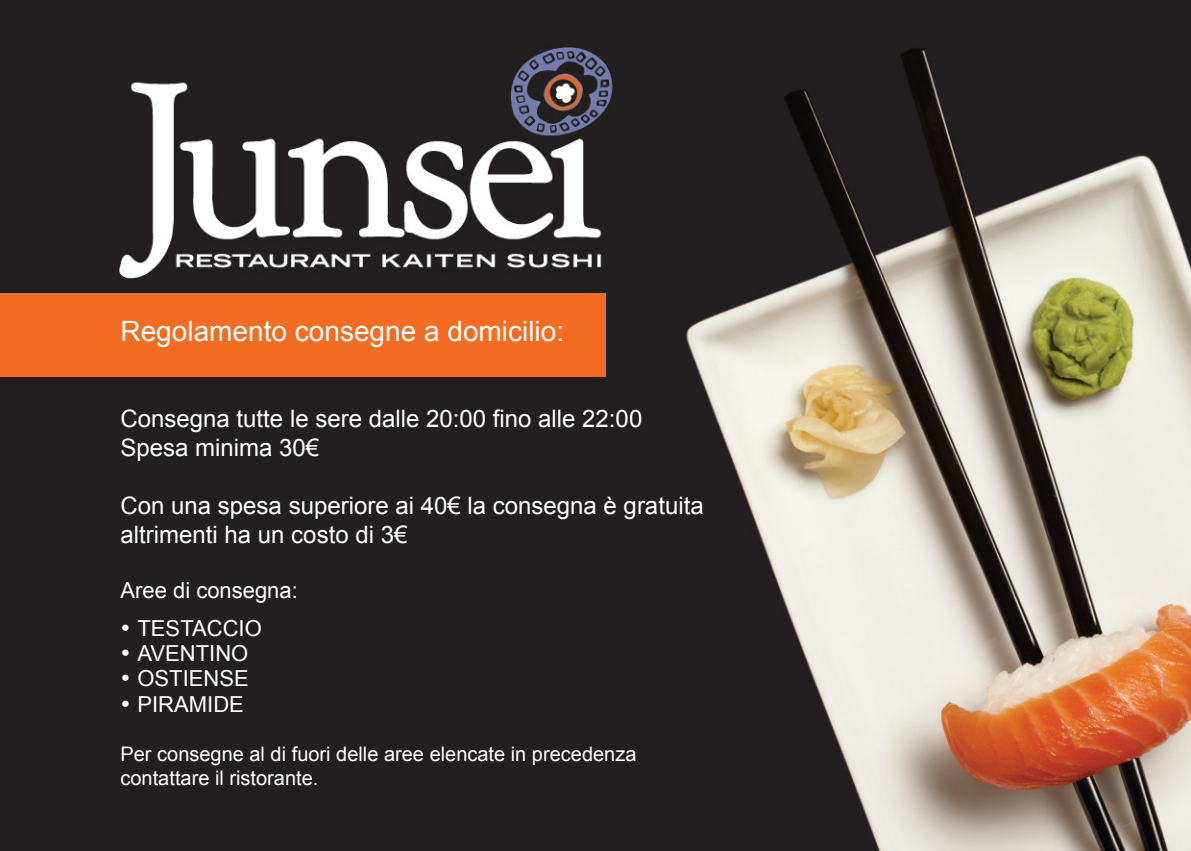
<style>
.page{position:relative;width:1191px;height:851px;background:#fff}
.page>*{position:absolute;margin:0;border:0;box-sizing:border-box;transform-origin:0 0}
.t1{font:28px "Arial";color:#fff}
.t2{font:24px/28.8px "Arial";color:#fff}
.t3{font:22px "Arial";color:#fff}
.t4{font:20px/24px "Arial";color:#fff}
</style>
<div class="page">
<img style="left:0;top:0;width:1191px;height:850px">
<div style="left:0;top:293px;width:606px;height:83px;background:#f36c21"></div>
<p class="t1" style="left:120px;top:313px;width:445px">Regolamento consegne a domicilio:</p>
<p class="t2" style="left:120px;top:405px;width:523px">Consegna tutte le sere dalle 20:00 fino alle 22:00<br>Spesa minima 30€</p>
<p class="t2" style="left:120px;top:491px;width:584px">Con una spesa superiore ai 40€ la consegna è gratuita altrimenti ha un costo di 3€</p>
<p class="t3" style="left:120px;top:575px;width:179px">Aree di consegna:</p>
<p class="t3" style="left:120px;top:613px;width:143px">• TESTACCIO</p>
<p class="t3" style="left:120px;top:638px;width:129px">• AVENTINO</p>
<p class="t3" style="left:120px;top:664px;width:130px">• OSTIENSE</p>
<p class="t3" style="left:120px;top:689px;width:125px">• PIRAMIDE</p>
<p class="t4" style="left:120px;top:741px;width:517px">Per consegne al di fuori delle aree elencate in precedenza contattare il ristorante.</p>
</div>
